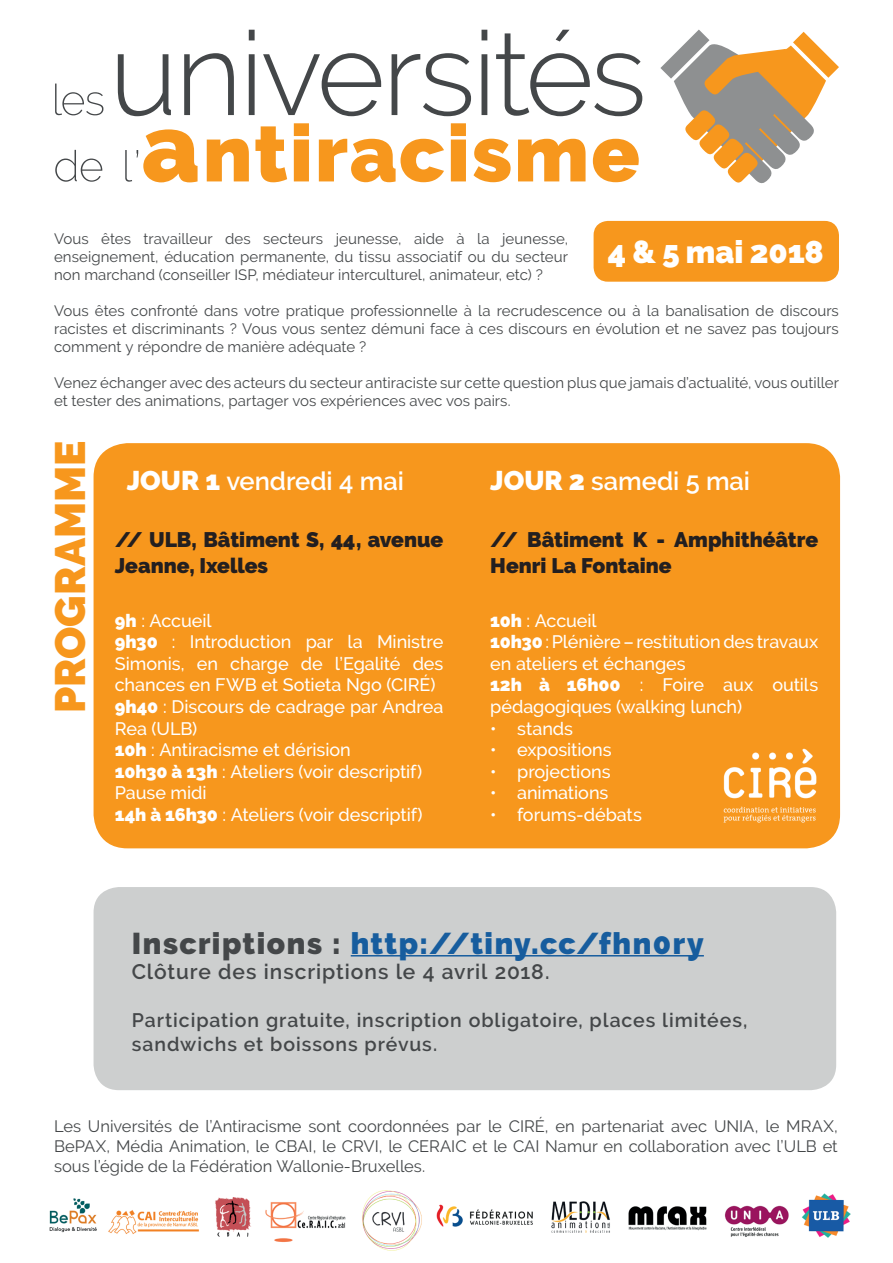
<style>
.page{position:relative;width:893px;height:1263px;background:#fff}
.page>*{position:absolute;margin:0;border:0;box-sizing:border-box;transform-origin:0 0}
.t1{font:900 42.3px "Raleway";color:#f7971d}
.t2{font:900 31.5px "Raleway";color:#fff}
.t3{font:900 30px "Raleway";letter-spacing:.05em;color:#175d9e}
.t4{font:600 25.5px "Raleway";color:#fff}
.t5{font:900 21px/25.2px "Raleway";color:#231f20}
.t6{font:600 21px "Raleway";letter-spacing:.04em;color:#444749}
.t7{font:600 19.5px/23.4px "Raleway";letter-spacing:.045em;color:#444749}
.t8{font:500 18px/21.6px "Raleway";letter-spacing:-.005em;color:#fff}
.t9{font:16.5px/19.8px "Raleway";color:#444749;text-align:justify}
.t10{font:15px/18px "Raleway";letter-spacing:.005em;color:#444749;text-align:justify}
.s1{font-weight:900;font-size:27px}
.s2{font-weight:900}
.s3{color:#444749}
</style>
<div class="page">
<img style="left:49px;top:1190px;width:802px;height:61px">
<svg style="left:660px;top:30px;width:179px;height:154px"></svg>
<svg style="left:125px;top:123px;width:514px;height:59px"></svg>
<svg style="left:55px;top:150px;width:47px;height:32px"></svg>
<svg style="left:118px;top:30px;width:524px;height:86px"></svg>
<svg style="left:55px;top:84px;width:48px;height:31px"></svg>
<div style="left:594px;top:221px;width:245px;height:61px;background:#f7971d;border-radius:14px"></div>
<div style="left:94px;top:887px;width:742px;height:203px;background:#cdcfcf;border-radius:26px"></div>
<hr style="left:351px;top:955px;width:353px;height:1px;background:#175d9e">
<div style="left:94px;top:443px;width:746px;height:405px;background:#f7971d;border-radius:34px"></div>
<img style="left:723px;top:748px;width:94px;height:75px">
<p class="t10" style="left:54px;top:229px;width:516px">Vous êtes travailleur des secteurs jeunesse, aide à la jeunesse, enseignement, éducation permanente, du tissu associatif ou du secteur non marchand (conseiller ISP, médiateur interculturel, animateur, etc) ?</p>
<p class="t10" style="left:54px;top:301px;width:786px">Vous êtes confronté dans votre pratique professionnelle à la recrudescence ou à la banalisation de discours racistes et discriminants ? Vous vous sentez démuni face à ces discours en évolution et ne savez pas toujours comment y répondre de manière adéquate ?</p>
<p class="t10" style="left:54px;top:373px;width:786px">Venez échanger avec des acteurs du secteur antiraciste sur cette question plus que jamais d’actualité, vous outiller et tester des animations, partager vos expériences avec vos pairs.</p>
<h2 class="t2" style="left:608px;top:234px;width:217px">4 &amp; 5 mai 2018</h2>
<h1 class="t1" style="left:46px;top:713px;width:274px;rotate:-90deg">PROGRAMME</h1>
<h3 class="t4" style="left:127px;top:466px;width:279px"><span class="s1">JOUR 1</span> vendredi 4 mai</h3>
<h3 class="t5" style="left:115px;top:527px;width:330px">// ULB, Bâtiment S, 44, avenue<br>Jeanne, Ixelles</h3>
<p class="t8" style="left:115px;top:609px;width:330px"><span class="s2">9h</span> : Accueil<br><span class="s2">9h30</span> : Introduction par la Ministre<br>Simonis, en charge de l’Egalité des chances en FWB et Sotieta Ngo (CIRÉ)<br><span class="s2">9h40</span> : Discours de cadrage par Andrea<br>Rea (ULB)<br><span class="s2">10h</span> : Antiracisme et dérision<br><span class="s2">10h30 à 13h</span> : Ateliers (voir descriptif)<br>Pause midi<br><span class="s2">14h à 16h30</span> : Ateliers (voir descriptif)</p>
<h3 class="t4" style="left:490px;top:466px;width:261px"><span class="s1">JOUR 2</span> samedi 5 mai</h3>
<h3 class="t5" style="left:490px;top:527px;width:330px">// Bâtiment K - Amphithéâtre<br>Henri La Fontaine</h3>
<p class="t8" style="left:490px;top:609px;width:330px"><span class="s2">10h</span> : Accueil<br><span class="s2">10h30</span> : Plénière – restitution des travaux en ateliers et échanges<br><span class="s2">12h à 16h00</span> : Foire aux outils pédagogiques (walking lunch)</p>
<p class="t8" style="left:490px;top:717px;width:84px">• stands</p>
<p class="t8" style="left:490px;top:739px;width:123px">• expositions</p>
<p class="t8" style="left:490px;top:761px;width:122px">• projections</p>
<p class="t8" style="left:490px;top:782px;width:120px">• animations</p>
<p class="t8" style="left:490px;top:804px;width:153px">• forums-débats</p>
<h3 class="t3" style="left:132px;top:925px;width:573px"><span class="s3">Inscriptions :</span> http://tiny.cc/fhn0ry</h3>
<h3 class="t6" style="left:132px;top:959px;width:419px">Clôture des inscriptions le 4 avril 2018.</h3>
<h3 class="t7" style="left:132px;top:1009px;width:617px">Participation gratuite, inscription obligatoire, places limitées, sandwichs et boissons prévus.</h3>
<p class="t9" style="left:54px;top:1116px;width:785px">Les Universités de l’Antiracisme sont coordonnées par le CIRÉ, en partenariat avec UNIA, le MRAX, BePAX, Média Animation, le CBAI, le CRVI, le CERAIC et le CAI Namur en collaboration avec l’ULB et sous l’égide de la Fédération Wallonie-Bruxelles.</p>
</div>
